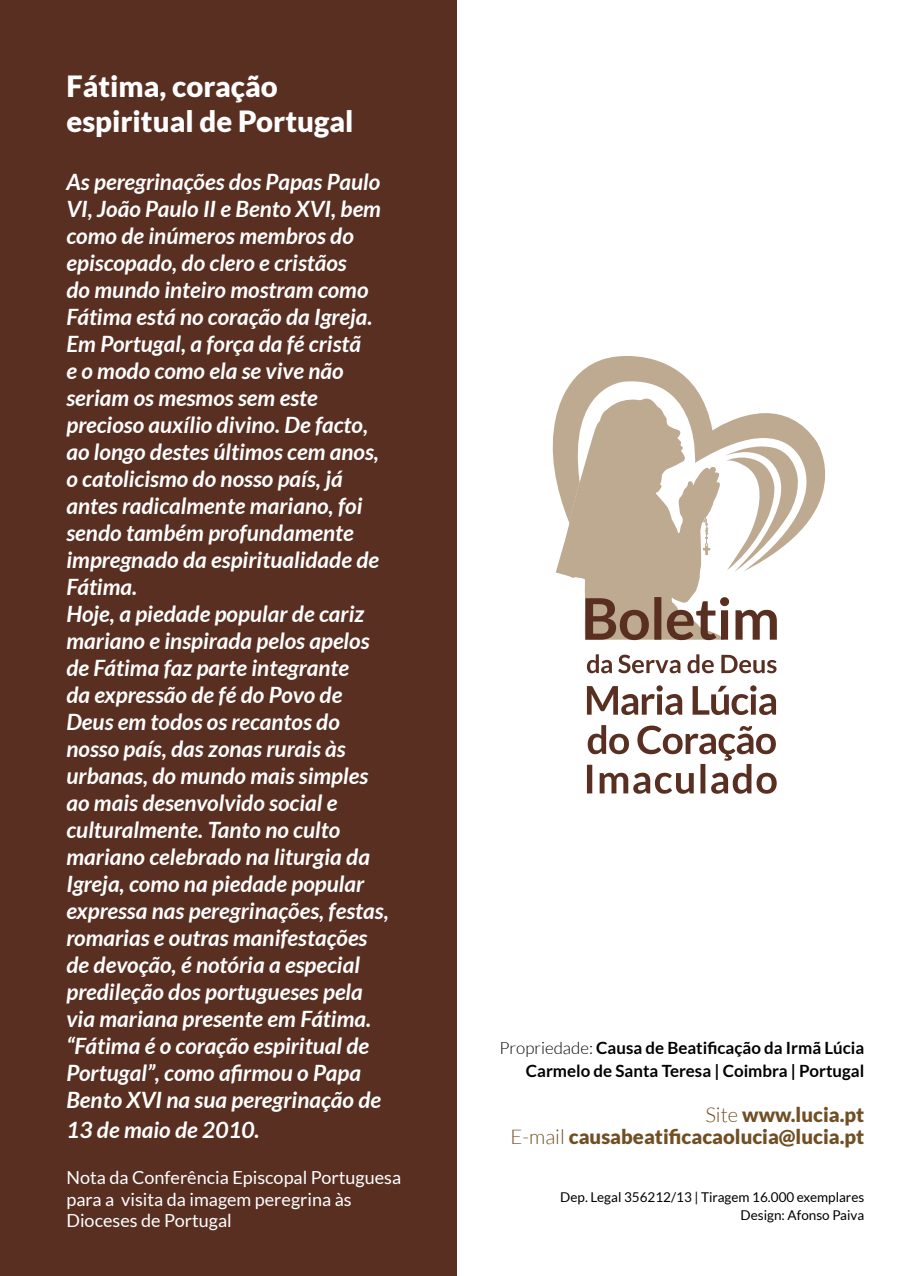
<style>
.page{position:relative;width:913px;height:1276px;background:#fff}
.page>*{position:absolute;margin:0;border:0;box-sizing:border-box;transform-origin:0 0}
.t1{font:900 29.25px/35.1px "Lato";color:#fff}
.t2{font:italic 700 22.5px/27px "Lato";color:#fff}
.t3{font:900 20.25px/22.5px "Lato";color:#714f24;text-align:right}
.t4{font:18px/21.6px "Lato";color:#fff}
.t5{font:700 16.88px/22.5px "Lato";color:#000;text-align:right}
.t6{font:13.5px/18px "Lato";color:#000;text-align:right}
.s1{font-weight:300}
</style>
<div class="page">
<div style="left:0;top:0;width:456px;height:1276px;background:#592f22"></div>
<svg style="left:552px;top:356px;width:274px;height:174px"></svg>
<svg style="left:586px;top:725px;width:190px;height:69px"></svg>
<svg style="left:586px;top:685px;width:189px;height:30px"></svg>
<svg style="left:586px;top:654px;width:190px;height:19px"></svg>
<svg style="left:555px;top:398px;width:246px;height:242px"></svg>
<h1 class="t1" style="left:66px;top:68px;width:288px">Fátima, coração espiritual de Portugal</h1>
<p class="t2" style="left:66px;top:169px;width:323px">As peregrinações dos Papas Paulo<br>VI, João Paulo II e Bento XVI, bem como de inúmeros membros do episcopado, do clero e cristãos<br>do mundo inteiro mostram como<br>Fátima está no coração da Igreja.<br>Em Portugal, a força da fé cristã<br>e o modo como ela se vive não seriam os mesmos sem este precioso auxílio divino. De facto, ao longo destes últimos cem anos, o catolicismo do nosso país, já antes radicalmente mariano, foi sendo também profundamente impregnado da espiritualidade de<br>Fátima.<br>Hoje, a piedade popular de cariz mariano e inspirada pelos apelos de Fátima faz parte integrante<br>da expressão de fé do Povo de<br>Deus em todos os recantos do nosso país, das zonas rurais às urbanas, do mundo mais simples ao mais desenvolvido social e culturalmente. Tanto no culto mariano celebrado na liturgia da<br>Igreja, como na piedade popular expressa nas peregrinações, festas, romarias e outras manifestações de devoção, é notória a especial predileção dos portugueses pela via mariana presente em Fátima. “Fátima é o coração espiritual de<br>Portugal”, como afirmou o Papa<br>Bento XVI na sua peregrinação de</p>
<p class="t2" style="left:66px;top:1116px;width:194px">13 de maio de 2010.</p>
<p class="t4" style="left:66px;top:1166px;width:336px">Nota da Conferência Episcopal Portuguesa para a visita da imagem peregrina às<br>Dioceses de Portugal</p>
<p class="t5" style="left:499px;top:1036px;width:366px"><span class="s1">Propriedade:</span> Causa de Beatificação da Irmã Lúcia<br>Carmelo de Santa Teresa | Coimbra | Portugal</p>
<p class="t3" style="left:510px;top:1102px;width:355px"><span class="s1">Site</span> www.lucia.pt<br><span class="s1">E-mail</span> causabeatificacaolucia@lucia.pt</p>
<p class="t6" style="left:560px;top:1187px;width:305px">Dep. Legal 356212/13 | Tiragem 16.000 exemplares<br>Design: Afonso Paiva</p>
</div>
